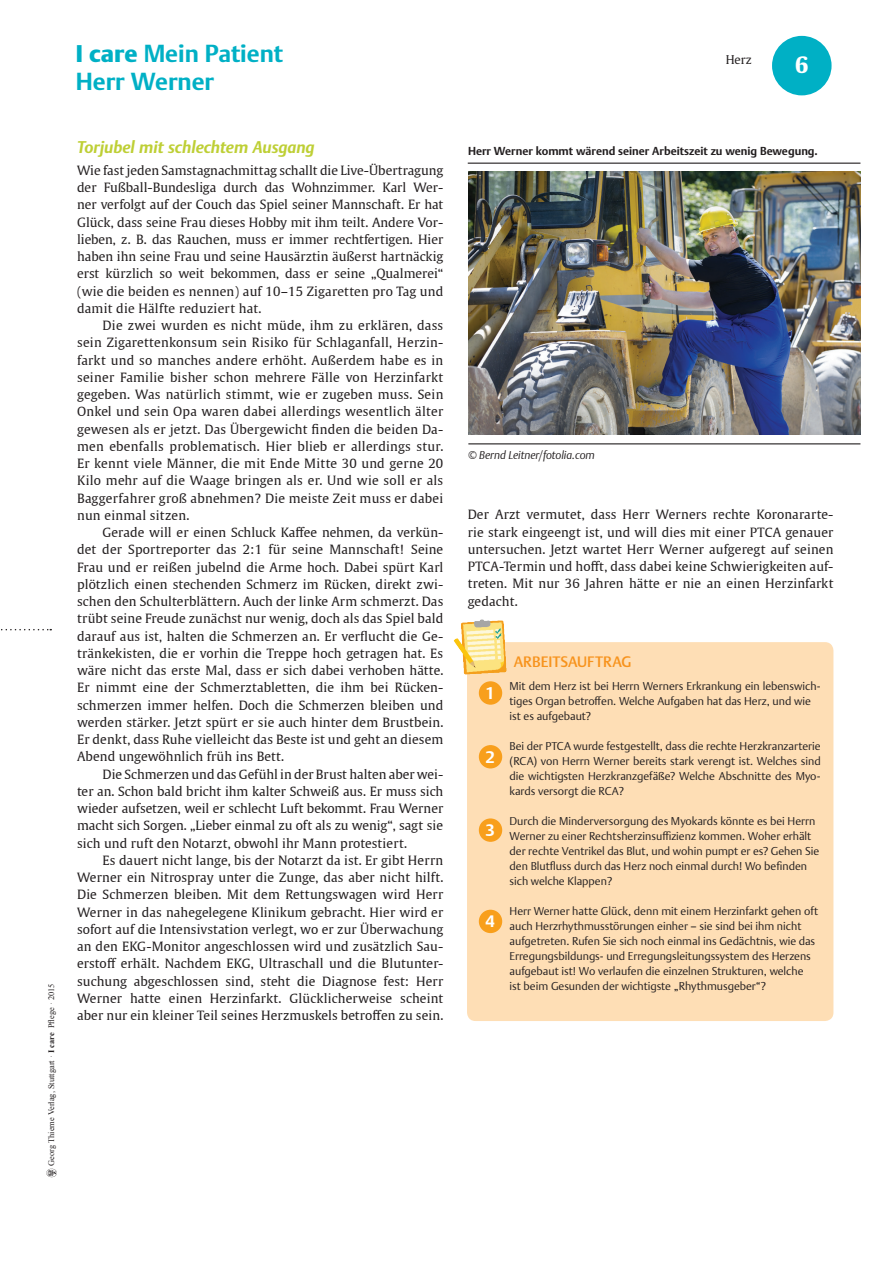
<style>
.page{position:relative;width:893px;height:1263px;background:#fff}
.page>*{position:absolute;margin:0;border:0;box-sizing:border-box;transform-origin:0 0}
.t1{font:700 24px/27.8px "Thieme Argo 2011";color:#00b0c5}
.t2{font:700 22.5px "Thieme Gulliver 2011";color:#fff}
.t3{font:italic 700 16.5px "Thieme Argo 2011";color:#becf35}
.t4{font:700 16.5px "Thieme Argo 2008";color:#fff}
.t5{font:500 15px "Thieme Argo 2011";color:#f7931d}
.t6{font:12.75px/17.2px "Thieme Gulliver 2008";letter-spacing:.01em;color:#231f20;text-align:justify}
.t7{font:12.75px/17.2px "Thieme Gulliver 2011";letter-spacing:.02em;color:#231f20;text-align:justify}
.t8{font:12px "Thieme Gulliver 2011";color:#231f20}
.t9{font:300 11.25px/15px "Thieme Argo 2011";color:#231f20}
.t10{font:700 11.25px "Thieme Argo 2011";color:#231f20}
.t11{font:italic 300 11.25px "Thieme Argo 2011";color:#231f20}
.t12{font:8.4px "Times New Roman";color:#231f20}
.s1{font-weight:700}
.s2{font-weight:900}
</style>
<div class="page">
<img style="left:46px;top:1168px;width:11px;height:10px">
<svg style="left:1px;top:629px;width:50px;height:1px"></svg>
<div style="left:772px;top:36px;width:59px;height:59px;background:#00b0c5;border-radius:50%"></div>
<hr style="left:468px;top:443px;width:392px;height:1px;background:#231f20">
<hr style="left:468px;top:163px;width:392px;height:1px;background:#231f20">
<img style="left:468px;top:171px;width:392px;height:264px">
<div style="left:467px;top:642px;width:366px;height:379px;background:#fedeb5;border-radius:9px"></div>
<img style="left:453px;top:619px;width:54px;height:56px">
<div style="left:480px;top:682px;width:21px;height:22px;background:#f89f1c;border-radius:50%"></div>
<div style="left:479px;top:681px;width:23px;height:24px;border:2px solid #f89f1c;border-radius:50%"></div>
<div style="left:482px;top:686px;width:16px;height:15px;background:#f89f1c"></div>
<div style="left:480px;top:746px;width:21px;height:22px;background:#f89f1c;border-radius:50%"></div>
<div style="left:479px;top:745px;width:23px;height:23px;border:2px solid #f89f1c;border-radius:50%"></div>
<div style="left:482px;top:750px;width:16px;height:14px;background:#f89f1c"></div>
<div style="left:480px;top:819px;width:21px;height:22px;background:#f89f1c;border-radius:50%"></div>
<div style="left:479px;top:818px;width:23px;height:24px;border:2px solid #f89f1c;border-radius:50%"></div>
<div style="left:482px;top:823px;width:16px;height:15px;background:#f89f1c"></div>
<div style="left:480px;top:910px;width:21px;height:22px;background:#f89f1c;border-radius:50%"></div>
<div style="left:479px;top:910px;width:23px;height:23px;border:2px solid #f89f1c;border-radius:50%"></div>
<div style="left:482px;top:914px;width:16px;height:15px;background:#f89f1c"></div>
<p class="t12" style="left:46px;top:1166px;width:184px;rotate:-90deg">Georg Thieme Verlag, Stuttgart · <span class="s1">I care</span> Pflege · 2015</p>
<h1 class="t1" style="left:76px;top:40px;width:209px"><span class="s2">I care</span> Mein Patient<br>Herr Werner</h1>
<p class="t3" style="left:77px;top:136px;width:239px">Torjubel mit schlechtem Ausgang</p>
<p class="t7" style="left:77px;top:161px;width:368px">Wie fast jeden Samstagnachmittag schallt die Live-Übertragung der Fußball-Bundesliga durch das Wohnzimmer. Karl Wer&shy;ner verfolgt auf der Couch das Spiel seiner Mannschaft. Er hat Glück, dass seine Frau dieses Hobby mit ihm teilt. Andere Vor&shy;lieben, z. B. das Rauchen, muss er immer rechtfertigen. Hier haben ihn seine Frau und seine Hausärztin äußerst hartnäckig erst kürzlich so weit bekommen, dass er seine „Qualmerei“ (wie die beiden es nennen) auf 10–15 Zigaretten pro Tag und damit die Hälfte reduziert hat.</p>
<p class="t6" style="left:77px;top:316px;width:368px;text-indent:26px">Die zwei wurden es nicht müde, ihm zu erklären, dass sein Zigarettenkonsum sein Risiko für Schlaganfall, Herzin&shy;farkt und so manches andere erhöht. Außerdem habe es in seiner Familie bisher schon mehrere Fälle von Herzinfarkt gegeben. Was natürlich stimmt, wie er zugeben muss. Sein Onkel und sein Opa waren dabei allerdings wesentlich älter gewesen als er jetzt. Das Übergewicht finden die beiden Da&shy;men ebenfalls problematisch. Hier blieb er allerdings stur.<br>Er kennt viele Männer, die mit Ende Mitte 30 und gerne 20<br>Kilo mehr auf die Waage bringen als er. Und wie soll er als Baggerfahrer groß abnehmen? Die meiste Zeit muss er dabei nun einmal sitzen.</p>
<p class="t6" style="left:77px;top:523px;width:368px;text-indent:26px">Gerade will er einen Schluck Kaffee nehmen, da verkün&shy;det der Sportreporter das 2:1 für seine Mannschaft! Seine Frau und er reißen jubelnd die Arme hoch. Dabei spürt Karl plötzlich einen stechenden Schmerz im Rücken, direkt zwi&shy;schen den Schulterblättern. Auch der linke Arm schmerzt. Das trübt seine Freude zunächst nur wenig, doch als das Spiel bald darauf aus ist, halten die Schmerzen an. Er verflucht die Ge&shy;tränkekisten, die er vorhin die Treppe hoch getragen hat. Es wäre nicht das erste Mal, dass er sich dabei verhoben hätte.<br>Er nimmt eine der Schmerztabletten, die ihm bei Rücken&shy;schmerzen immer helfen. Doch die Schmerzen bleiben und werden stärker. Jetzt spürt er sie auch hinter dem Brustbein.<br>Er denkt, dass Ruhe vielleicht das Beste ist und geht an diesem Abend ungewöhnlich früh ins Bett.</p>
<p class="t6" style="left:77px;top:765px;width:368px;text-indent:26px">Die Schmerzen und das Gefühl in der Brust halten aber wei&shy;ter an. Schon bald bricht ihm kalter Schweiß aus. Er muss sich wieder aufsetzen, weil er schlecht Luft bekommt. Frau Werner macht sich Sorgen. „Lieber einmal zu oft als zu wenig“, sagt sie sich und ruft den Notarzt, obwohl ihr Mann protestiert.</p>
<p class="t6" style="left:77px;top:851px;width:368px;text-indent:26px">Es dauert nicht lange, bis der Notarzt da ist. Er gibt Herrn Werner ein Nitrospray unter die Zunge, das aber nicht hilft.<br>Die Schmerzen bleiben. Mit dem Rettungswagen wird Herr Werner in das nahegelegene Klinikum gebracht. Hier wird er sofort auf die Intensivstation verlegt, wo er zur Überwachung an den EKG-Monitor angeschlossen wird und zusätzlich Sau&shy;erstoff erhält. Nachdem EKG, Ultraschall und die Blutunter&shy;suchung abgeschlossen sind, steht die Diagnose fest: Herr Werner hatte einen Herzinfarkt. Glücklicherweise scheint aber nur ein kleiner Teil seines Herzmuskels betroffen zu sein.</p>
<p class="t8" style="left:726px;top:51px;width:28px">Herz</p>
<h2 class="t2" style="left:795px;top:47px;width:15px">6</h2>
<p class="t10" style="left:468px;top:143px;width:351px">Herr Werner kommt wärend seiner Arbeitszeit zu wenig Bewegung.</p>
<p class="t11" style="left:468px;top:448px;width:128px">© Bernd Leitner/fotolia.com</p>
<p class="t6" style="left:468px;top:505px;width:367px">Der Arzt vermutet, dass Herr Werners rechte Koronararte&shy;rie stark eingeengt ist, und will dies mit einer PTCA genauer untersuchen. Jetzt wartet Herr Werner aufgeregt auf seinen PTCA-Termin und hofft, dass dabei keine Schwierigkeiten auf&shy;treten. Mit nur 36 Jahren hätte er nie an einen Herzinfarkt gedacht.</p>
<p class="t4" style="left:486px;top:682px;width:11px">1</p>
<p class="t4" style="left:486px;top:746px;width:11px">2</p>
<p class="t4" style="left:486px;top:819px;width:11px">3</p>
<p class="t4" style="left:486px;top:910px;width:11px">4</p>
<p class="t5" style="left:514px;top:651px;width:119px">ARBEITSAUFTRAG</p>
<p class="t9" style="left:510px;top:678px;width:313px">Mit dem Herz ist bei Herrn Werners Erkrankung ein lebenswich&shy;tiges Organ betroffen. Welche Aufgaben hat das Herz, und wie ist es aufgebaut?</p>
<p class="t9" style="left:510px;top:738px;width:313px;text-align:justify">Bei der PTCA wurde festgestellt, dass die rechte Herzkranzarterie (RCA) von Herrn Werner bereits stark verengt ist. Welches sind die wichtigsten Herzkranzgefäße? Welche Abschnitte des Myo&shy;kards versorgt die RCA?</p>
<p class="t9" style="left:510px;top:813px;width:311px">Durch die Minderversorgung des Myokards könnte es bei Herrn Werner zu einer Rechtsherzinsuffizienz kommen. Woher erhält der rechte Ventrikel das Blut, und wohin pumpt er es? Gehen Sie den Blutfluss durch das Herz noch einmal durch! Wo befinden sich welche Klappen?</p>
<p class="t9" style="left:510px;top:903px;width:310px">Herr Werner hatte Glück, denn mit einem Herzinfarkt gehen oft auch Herzrhythmusstörungen einher – sie sind bei ihm nicht aufgetreten. Rufen Sie sich noch einmal ins Gedächtnis, wie das Erregungsbildungs- und Erregungsleitungssystem des Herzens aufgebaut ist! Wo verlaufen die einzelnen Strukturen, welche<br>ist beim Gesunden der wichtigste „Rhythmusgeber“?</p>
</div>
